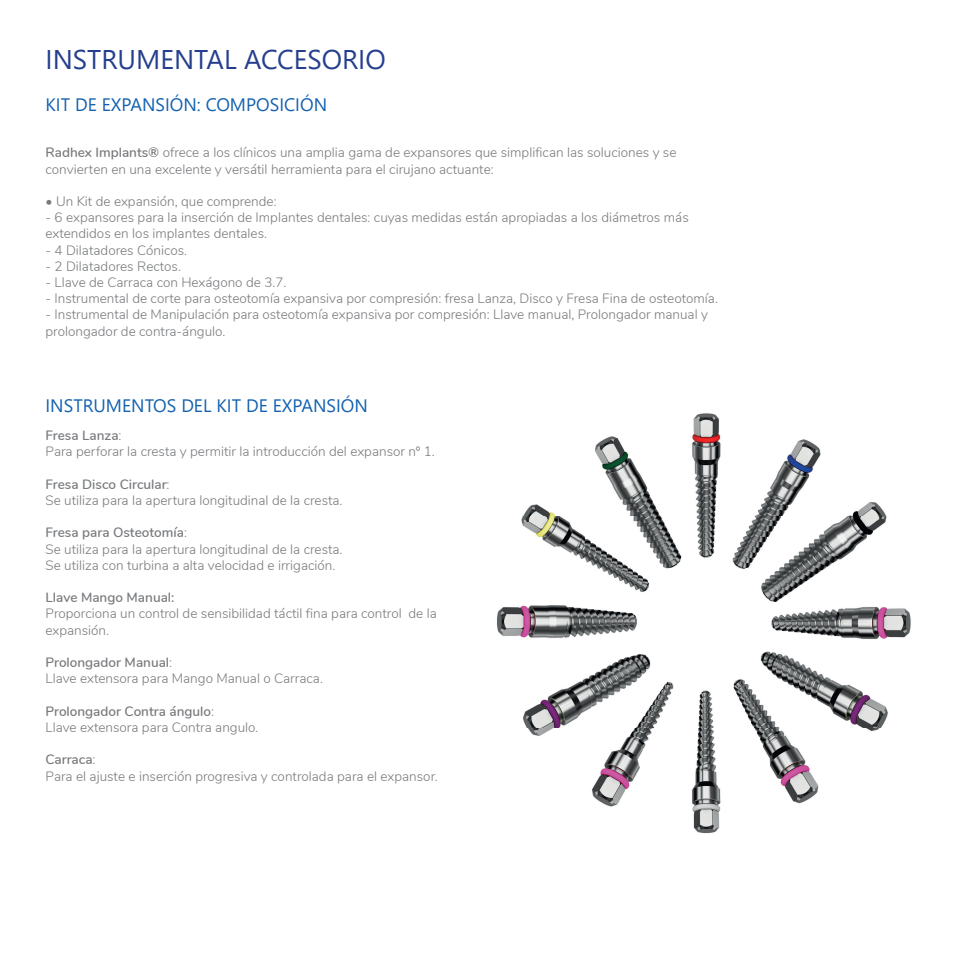
<style>
.page{position:relative;width:970px;height:970px;background:#fff}
.page>*{position:absolute;margin:0;border:0;box-sizing:border-box;transform-origin:0 0}
.t1{font:27px "Segoe UI";color:#253f8e}
.t2{font:18px "Segoe UI";color:#1361af}
.t3{font:300 13.5px/16.2px "Nunito";color:#787a7d}
.t4{font:600 13.5px "Nunito";color:#787a7d}
.s1{font-weight:600}
</style>
<div class="page">
<img style="left:497px;top:413px;width:414px;height:421px">
<h1 class="t1" style="left:45px;top:34px;width:342px">INSTRUMENTAL ACCESORIO</h1>
<h2 class="t2" style="left:45px;top:88px;width:283px">KIT DE EXPANSIÓN: COMPOSICIÓN</h2>
<p class="t3" style="left:45px;top:144px;width:632px"><span class="s1">Radhex Implants®</span> ofrece a los clínicos una amplia gama de expansores que simplifican las soluciones y se convierten en una excelente y versátil herramienta para el cirujano actuante:</p>
<p class="t3" style="left:45px;top:192px;width:233px">• Un Kit de expansión, que comprende:</p>
<p class="t3" style="left:45px;top:208px;width:644px">- 6 expansores para la inserción de Implantes dentales: cuyas medidas están apropiadas a los diámetros más extendidos en los implantes dentales.</p>
<p class="t3" style="left:45px;top:241px;width:143px">- 4 Dilatadores Cónicos.</p>
<p class="t3" style="left:45px;top:257px;width:137px">- 2 Dilatadores Rectos.</p>
<p class="t3" style="left:45px;top:273px;width:242px">- Llave de Carraca con Hexágono de 3.7.</p>
<p class="t3" style="left:45px;top:289px;width:674px">- Instrumental de corte para osteotomía expansiva por compresión: fresa Lanza, Disco y Fresa Fina de osteotomía.</p>
<p class="t3" style="left:45px;top:306px;width:664px">- Instrumental de Manipulación para osteotomía expansiva por compresión: Llave manual, Prolongador manual y prolongador de contra-ángulo.</p>
<h2 class="t2" style="left:45px;top:388px;width:324px">INSTRUMENTOS DEL KIT DE EXPANSIÓN</h2>
<p class="t3" style="left:45px;top:426px;width:391px"><span class="s1">Fresa Lanza</span>:<br>Para perforar la cresta y permitir la introducción del expansor nº 1.</p>
<p class="t3" style="left:45px;top:475px;width:298px"><span class="s1">Fresa Disco Circular</span>:<br>Se utiliza para la apertura longitudinal de la cresta.</p>
<p class="t3" style="left:45px;top:524px;width:298px"><span class="s1">Fresa para Osteotomía</span>:<br>Se utiliza para la apertura longitudinal de la cresta.<br>Se utiliza con turbina a alta velocidad e irrigación.</p>
<p class="t4" style="left:45px;top:587px;width:130px">Llave Mango Manual:</p>
<p class="t3" style="left:45px;top:605px;width:393px">Proporciona un control de sensibilidad táctil fina para control de la expansión.</p>
<p class="t3" style="left:45px;top:653px;width:279px"><span class="s1">Prolongador Manual</span>:<br>Llave extensora para Mango Manual o Carraca.</p>
<p class="t3" style="left:45px;top:702px;width:214px"><span class="s1">Prolongador Contra ángulo</span>:<br>Llave extensora para Contra angulo.</p>
<p class="t3" style="left:45px;top:750px;width:394px"><span class="s1">Carraca</span>:<br>Para el ajuste e inserción progresiva y controlada para el expansor.</p>
</div>
